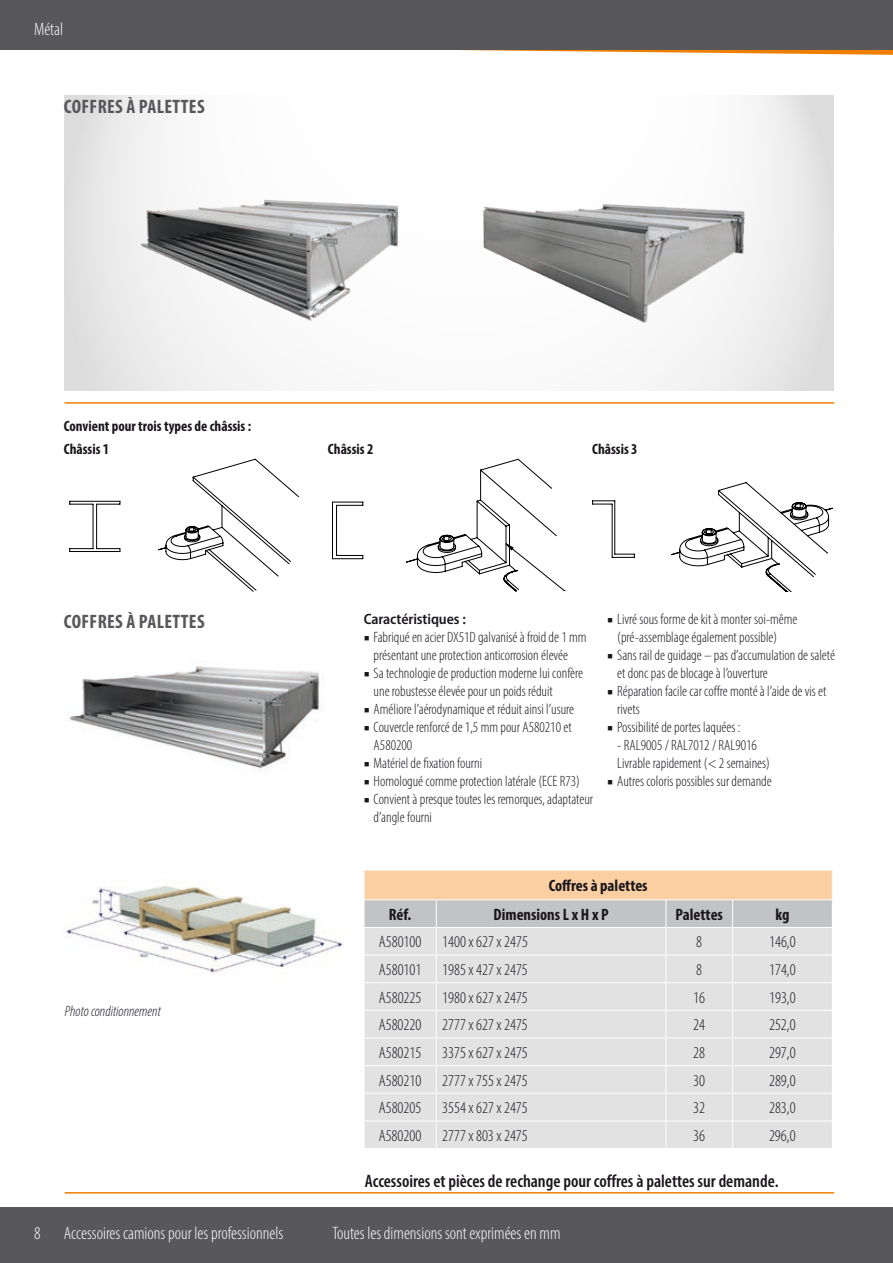
<style>
.page{position:relative;width:893px;height:1263px;background:#fff}
.page>*{position:absolute;margin:0;border:0;box-sizing:border-box;transform-origin:0 0}
.t1{font:700 condensed 19.5px "Myriad Pro";letter-spacing:.02em;color:#58585a}
.t2{font:300 condensed 18px "Myriad Pro";color:#fff}
.t3{font:600 condensed 18px "Myriad Pro";color:#1a171c}
.t4{font:300 condensed 16.5px "Myriad Pro";color:#1a171c}
.t5{font:700 condensed 16.5px "Myriad Pro";color:#1a171c}
.t6{font:300 condensed 15px/18px "Myriad Pro";color:#1a171c}
.t7{font:700 condensed 15px/22.4px "Myriad Pro";color:#1a171c}
.t8{font:italic 300 condensed 15px "Myriad Pro";color:#1a171c}
.t9{font:600 semi-condensed 15px "Myriad Pro";letter-spacing:-.005em;color:#1a171c}
.s1{font-family:"Minion Pro";font-weight:400;font-stretch:normal}
</style>
<div class="page">
<img style="left:69px;top:666px;width:252px;height:106px">
<img style="left:64px;top:885px;width:279px;height:88px">
<svg style="left:364px;top:870px;width:469px;height:278px;background:#e2deda"></svg>
<svg style="left:64px;top:96px;width:769px;height:295px"></svg>
<img style="left:128px;top:137px;width:292px;height:216px">
<img style="left:460px;top:138px;width:314px;height:215px">
<svg style="left:158px;top:459px;width:141px;height:133px"></svg>
<hr style="left:93px;top:504px;width:1px;height:45px;background:#010000">
<hr style="left:70px;top:551px;width:50px;height:1px;background:#010000">
<svg style="left:69px;top:548px;width:52px;height:3px"></svg>
<hr style="left:96px;top:504px;width:1px;height:45px;background:#010000">
<svg style="left:69px;top:501px;width:52px;height:4px"></svg>
<svg style="left:337px;top:502px;width:27px;height:4px"></svg>
<hr style="left:332px;top:502px;width:31px;height:1px;background:#010000">
<hr style="left:332px;top:502px;width:1px;height:57px;background:#010000">
<hr style="left:332px;top:558px;width:31px;height:1px;background:#010000">
<svg style="left:337px;top:555px;width:27px;height:4px"></svg>
<hr style="left:336px;top:505px;width:1px;height:50px;background:#010000">
<svg style="left:406px;top:459px;width:159px;height:133px"></svg>
<svg style="left:592px;top:501px;width:22px;height:4px"></svg>
<hr style="left:612px;top:504px;width:1px;height:53px;background:#010000">
<svg style="left:612px;top:554px;width:23px;height:4px"></svg>
<hr style="left:614px;top:501px;width:1px;height:53px;background:#010000">
<svg style="left:671px;top:482px;width:162px;height:110px"></svg>
<hr style="left:65px;top:1192px;width:769px;height:1px;background:#ee7f00">
<hr style="left:65px;top:402px;width:769px;height:2px;background:#ee7f00">
<svg style="left:456px;top:50px;width:437px;height:5px"></svg>
<div style="left:0;top:0;width:893px;height:50px;background:#58585a"></div>
<div style="left:0;top:1208px;width:893px;height:55px;background:#58585a"></div>
<p class="t2" style="left:34px;top:19px;width:31px">Métal</p>
<h1 class="t1" style="left:64px;top:95px;width:142px">COFFRES À PALETTES</h1>
<p class="t7" style="left:64px;top:415px;width:189px">Convient pour trois types de châssis :<br>Châssis 1</p>
<h1 class="t1" style="left:64px;top:609px;width:142px">COFFRES À PALETTES</h1>
<p class="t8" style="left:65px;top:1002px;width:98px">Photo conditionnement</p>
<p class="t7" style="left:328px;top:437px;width:47px">Châssis 2</p>
<p class="t7" style="left:592px;top:437px;width:47px">Châssis 3</p>
<p class="t9" style="left:364px;top:609px;width:104px">Caractéristiques :</p>
<p class="t6" style="left:364px;top:628px;width:224px;text-align:center"><span class="s1">■</span> Fabriqué en acier DX51D galvanisé à froid de 1 mm présentant une protection anticorrosion élevée</p>
<p class="t6" style="left:374px;top:664px;width:211px;text-indent:-10px"><span class="s1">■</span> Sa technologie de production moderne lui confère une robustesse élevée pour un poids réduit</p>
<p class="t6" style="left:364px;top:700px;width:212px"><span class="s1">■</span> Améliore l’aérodynamique et réduit ainsi l’usure</p>
<p class="t6" style="left:374px;top:718px;width:199px;text-indent:-10px"><span class="s1">■</span> Couvercle renforcé de 1,5 mm pour A580210 et<br>A580200</p>
<p class="t6" style="left:364px;top:754px;width:120px"><span class="s1">■</span> Matériel de fixation fourni</p>
<p class="t6" style="left:364px;top:772px;width:218px"><span class="s1">■</span> Homologué comme protection latérale (ECE R73)</p>
<p class="t6" style="left:374px;top:790px;width:221px;text-indent:-10px"><span class="s1">■</span> Convient à presque toutes les remorques, adaptateur d’angle fourni</p>
<p class="t6" style="left:617px;top:610px;width:182px;text-indent:-10px"><span class="s1">■</span> Livré sous forme de kit à monter soi-même (pré-assemblage également possible)</p>
<p class="t6" style="left:617px;top:646px;width:219px;text-indent:-10px"><span class="s1">■</span> Sans rail de guidage – pas d’accumulation de saleté et donc pas de blocage à l’ouverture</p>
<p class="t6" style="left:617px;top:682px;width:211px;text-indent:-10px"><span class="s1">■</span> Réparation facile car coffre monté à l’aide de vis et rivets</p>
<p class="t6" style="left:607px;top:718px;width:135px"><span class="s1">■</span> Possibilité de portes laquées :</p>
<p class="t6" style="left:617px;top:736px;width:154px">- RAL9005 / RAL7012 / RAL9016<br>Livrable rapidement (&lt; 2 semaines)</p>
<p class="t6" style="left:607px;top:772px;width:166px"><span class="s1">■</span> Autres coloris possibles sur demande</p>
<p class="t5" style="left:549px;top:875px;width:100px">Coffres à palettes</p>
<p class="t5" style="left:389px;top:904px;width:24px">Réf.</p>
<p class="t5" style="left:494px;top:904px;width:117px">Dimensions L x H x P</p>
<p class="t5" style="left:676px;top:904px;width:49px">Palettes</p>
<p class="t5" style="left:775px;top:904px;width:16px">kg</p>
<p class="t4" style="left:379px;top:932px;width:44px">A580100</p>
<p class="t4" style="left:442px;top:932px;width:87px">1400 x 627 x 2475</p>
<p class="t4" style="left:696px;top:932px;width:7px">8</p>
<p class="t4" style="left:769px;top:932px;width:28px">146,0</p>
<p class="t4" style="left:379px;top:960px;width:44px">A580101</p>
<p class="t4" style="left:442px;top:960px;width:87px">1985 x 427 x 2475</p>
<p class="t4" style="left:696px;top:960px;width:7px">8</p>
<p class="t4" style="left:769px;top:960px;width:28px">174,0</p>
<p class="t4" style="left:379px;top:987px;width:44px">A580225</p>
<p class="t4" style="left:442px;top:987px;width:87px">1980 x 627 x 2475</p>
<p class="t4" style="left:693px;top:987px;width:13px">16</p>
<p class="t4" style="left:769px;top:987px;width:28px">193,0</p>
<p class="t4" style="left:379px;top:1015px;width:44px">A580220</p>
<p class="t4" style="left:442px;top:1015px;width:87px">2777 x 627 x 2475</p>
<p class="t4" style="left:693px;top:1015px;width:13px">24</p>
<p class="t4" style="left:769px;top:1015px;width:28px">252,0</p>
<p class="t4" style="left:379px;top:1043px;width:44px">A580215</p>
<p class="t4" style="left:442px;top:1043px;width:87px">3375 x 627 x 2475</p>
<p class="t4" style="left:693px;top:1043px;width:13px">28</p>
<p class="t4" style="left:769px;top:1043px;width:28px">297,0</p>
<p class="t4" style="left:379px;top:1070px;width:44px">A580210</p>
<p class="t4" style="left:442px;top:1070px;width:87px">2777 x 755 x 2475</p>
<p class="t4" style="left:693px;top:1070px;width:13px">30</p>
<p class="t4" style="left:769px;top:1070px;width:28px">289,0</p>
<p class="t4" style="left:379px;top:1098px;width:44px">A580205</p>
<p class="t4" style="left:442px;top:1098px;width:87px">3554 x 627 x 2475</p>
<p class="t4" style="left:693px;top:1098px;width:13px">32</p>
<p class="t4" style="left:769px;top:1098px;width:28px">283,0</p>
<p class="t4" style="left:379px;top:1126px;width:44px">A580200</p>
<p class="t4" style="left:442px;top:1126px;width:87px">2777 x 803 x 2475</p>
<p class="t4" style="left:693px;top:1126px;width:13px">36</p>
<p class="t4" style="left:769px;top:1126px;width:28px">296,0</p>
<p class="t3" style="left:365px;top:1170px;width:415px">Accessoires et pièces de rechange pour coffres à palettes sur demande.</p>
<p class="t2" style="left:34px;top:1222px;width:8px">8</p>
<p class="t2" style="left:64px;top:1222px;width:221px">Accessoires camions pour les professionnels</p>
<p class="t2" style="left:332px;top:1222px;width:230px">Toutes les dimensions sont exprimées en mm</p>
</div>
